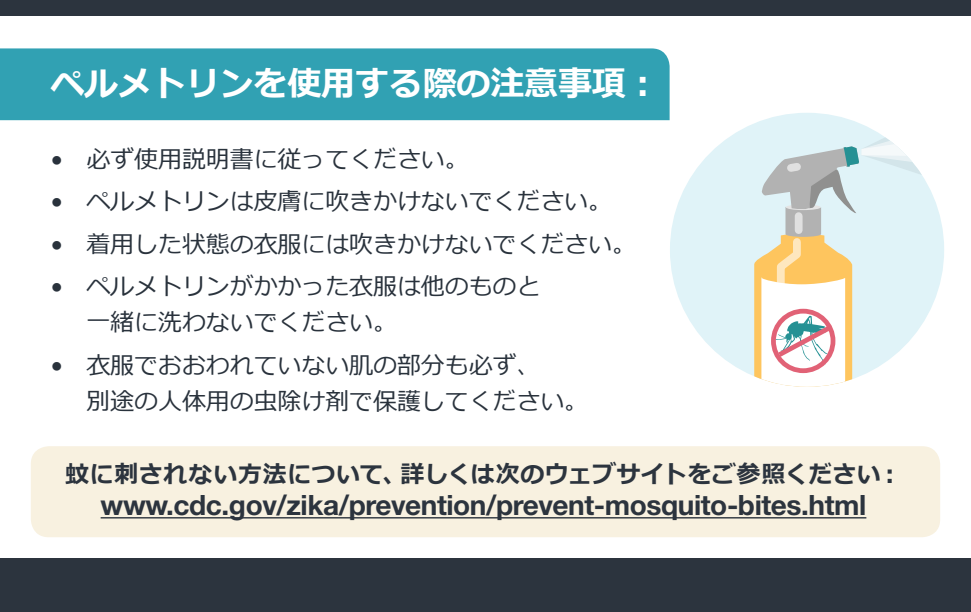
<style>
.page{position:relative;width:971px;height:612px;background:#fff}
.page>*{position:absolute;margin:0;border:0;box-sizing:border-box;transform-origin:0 0}
.t1{font:700 34px "Meiryo";letter-spacing:-.005em;color:#fff}
.t2{font:700 28px "Helvetica Neue LT Std";letter-spacing:-.015em;color:#2c343e}
.t3{font:24px/36px "Meiryo";letter-spacing:-.005em;color:#29323c}
.t4{font:700 24px "Meiryo";letter-spacing:.015em;color:#2c343e}
</style>
<div class="page">
<div style="left:0;top:48px;width:669px;height:72px;background:#31a1b3"></div>
<div style="left:31px;top:446px;width:909px;height:91px;background:#f8f1e0;border-radius:18px"></div>
<div style="left:0;top:559px;width:971px;height:53px;background:#2c343e"></div>
<div style="left:0;top:0;width:971px;height:15px;background:#2c343e"></div>
<div style="left:670px;top:113px;width:274px;height:274px;background:#e0f3f8;border-radius:50%"></div>
<svg style="left:754px;top:113px;width:190px;height:274px"></svg>
<hr style="left:101px;top:517px;width:765px;height:2px;background:#2c343e">
<h2 class="t1" style="left:50px;top:64px;width:611px">ペルメトリンを使用する際の注意事項：</h2>
<p class="t3" style="left:50px;top:141px;width:420px">• 必ず使用説明書に従ってください。</p>
<p class="t3" style="left:50px;top:184px;width:563px">• ペルメトリンは皮膚に吹きかけないでください。</p>
<p class="t3" style="left:50px;top:226px;width:587px">• 着用した状態の衣服には吹きかけないでください。</p>
<p class="t3" style="left:86px;top:269px;width:455px;text-indent:-36px">• ペルメトリンがかかった衣服は他のものと一緒に洗わないでください。</p>
<p class="t3" style="left:86px;top:347px;width:503px;text-indent:-36px">• 衣服でおおわれていない肌の部分も必ず、<br>別途の人体用の虫除け剤で保護してください。</p>
<p class="t4" style="left:65px;top:461px;width:837px">蚊に刺されない方法について、詳しくは次のウェブサイトをご参照ください：</p>
<p class="t2" style="left:101px;top:488px;width:767px">www.cdc.gov/zika/prevention/prevent-mosquito-bites.html</p>
</div>
